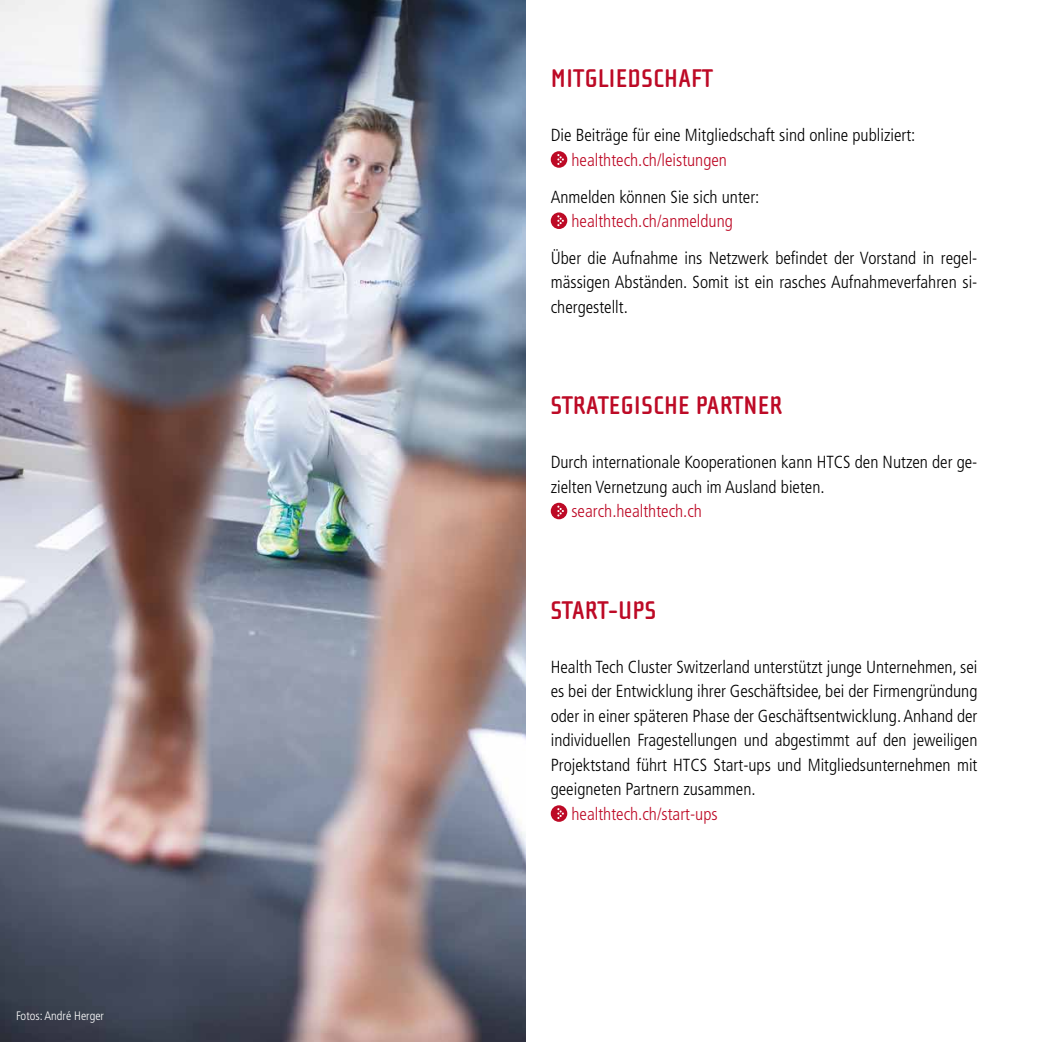
<style>
.page{position:relative;width:1042px;height:1042px;background:#fff}
.page>*{position:absolute;margin:0;border:0;box-sizing:border-box;transform-origin:0 0}
.Titel{font:700 26.25px "Cholla Sans OT";letter-spacing:.01em;color:#bd0a26}
.Text{font:300 condensed 17.5px/24.5px "Frutiger LT Std";color:#000;text-align:justify}
.Text-2{font:300 condensed 17.5px "Frutiger LT Std";color:#bd0a26}
.Text-3{font:300 condensed 12.25px "Frutiger LT Std";color:#fff}
</style>
<div class="page">
<div style="left:551px;top:151px;width:16px;height:17px;background:#bd0a26;border-radius:50%"></div>
<svg style="left:557px;top:154px;width:7px;height:11px"></svg>
<div style="left:551px;top:212px;width:16px;height:17px;background:#bd0a26;border-radius:50%"></div>
<svg style="left:557px;top:215px;width:7px;height:11px"></svg>
<div style="left:551px;top:503px;width:16px;height:16px;background:#bd0a26;border-radius:50%"></div>
<svg style="left:557px;top:505px;width:7px;height:11px"></svg>
<div style="left:551px;top:805px;width:16px;height:17px;background:#bd0a26;border-radius:50%"></div>
<svg style="left:557px;top:808px;width:7px;height:11px"></svg>
<img style="left:0;top:0;width:526px;height:1042px">
<p class="Text-3" style="left:16px;top:1009px;width:89px">Fotos: André Herger</p>
<p class="Titel" style="left:551px;top:64px;width:163px">MITGLIEDSCHAFT</p>
<p class="Text" style="left:551px;top:123px;width:366px">Die Beiträge für eine Mitgliedschaft sind online publiziert:</p>
<p class="Text-2" style="left:571px;top:150px;width:157px">healthtech.ch/leistungen</p>
<p class="Text" style="left:551px;top:184px;width:210px">Anmelden können Sie sich unter:</p>
<p class="Text-2" style="left:571px;top:211px;width:163px">healthtech.ch/anmeldung</p>
<p class="Text" style="left:551px;top:246px;width:428px">Über die Aufnahme ins Netzwerk befindet der Vorstand in regel&shy;mässigen Abständen. Somit ist ein rasches Aufnahmeverfahren si&shy;chergestellt.</p>
<p class="Titel" style="left:551px;top:391px;width:233px">STRATEGISCHE PARTNER</p>
<p class="Text" style="left:551px;top:450px;width:428px">Durch internationale Kooperationen kann HTCS den Nutzen der ge&shy;zielten Vernetzung auch im Ausland bieten.</p>
<p class="Text-2" style="left:571px;top:501px;width:132px">search.healthtech.ch</p>
<p class="Titel" style="left:551px;top:596px;width:107px">START-UPS</p>
<p class="Text" style="left:551px;top:655px;width:428px">Health Tech Cluster Switzerland unterstützt junge Unternehmen, sei es bei der Entwicklung ihrer Geschäftsidee, bei der Firmengründung oder in einer späteren Phase der Geschäftsentwicklung. Anhand der individuellen Fragestellungen und abgestimmt auf den jeweiligen Projektstand führt HTCS Start-ups und Mitgliedsunternehmen mit geeigneten Partnern zusammen.</p>
<p class="Text-2" style="left:571px;top:804px;width:148px">healthtech.ch/start-ups</p>
</div>
